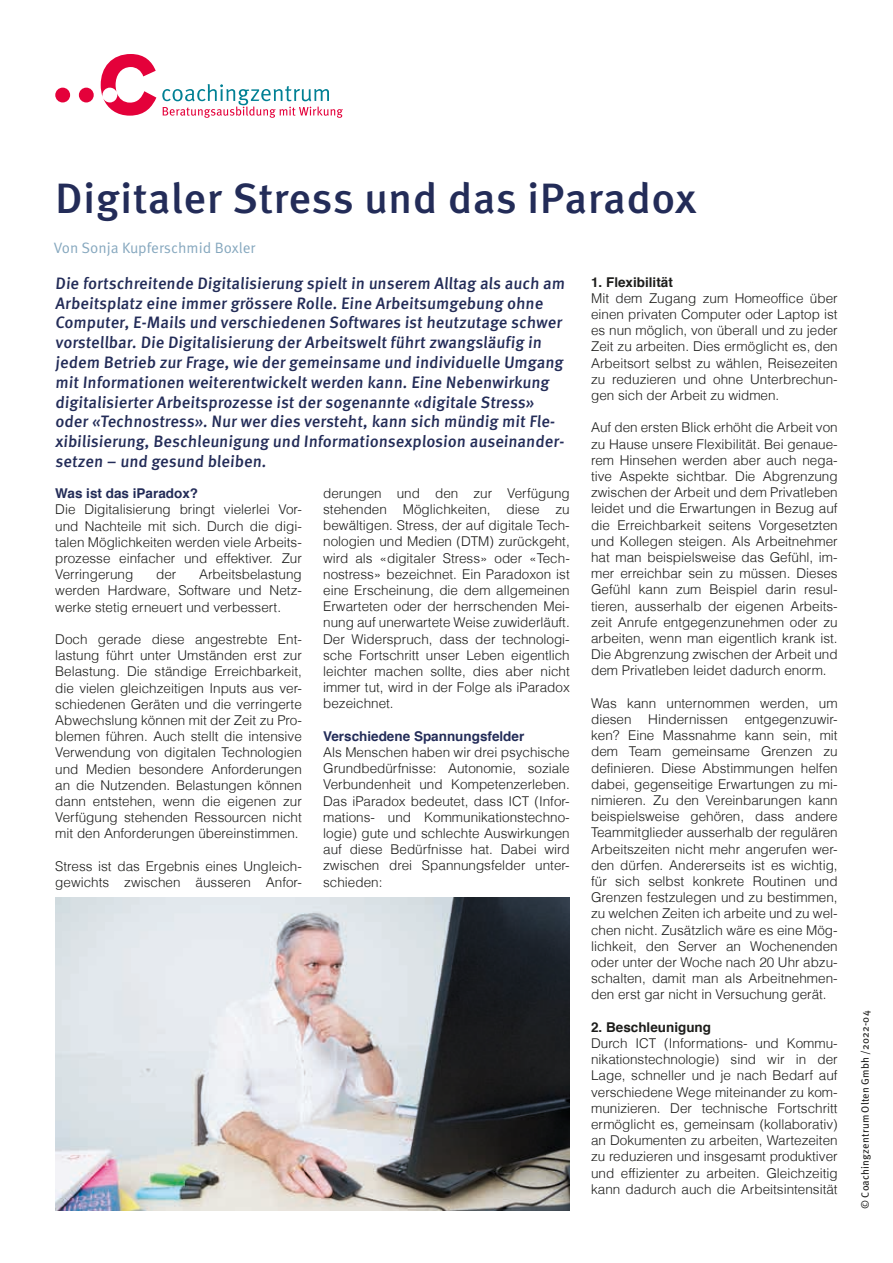
<style>
.page{position:relative;width:893px;height:1263px;background:#fff}
.page>*{position:absolute;margin:0;border:0;box-sizing:border-box;transform-origin:0 0}
.t1{font:500 42.45px "Meta OT";letter-spacing:.005em;color:#232c58}
.t2{font:500 16.5px/19.8px "Meta OT";letter-spacing:-.01em;color:#232c58}
.t3{font:15px "Meta Pro Norm";color:#85a7be}
.t4{font:300 13.5px/16.2px "Helvetica";color:#1d1d1b;text-align:justify}
.t5{font:700 13.5px "Helvetica";color:#232c58}
.t6{font:700 13.5px "Helvetica";color:#1d1d1b}
.t7{font:10.5px "Meta Pro";letter-spacing:.015em;color:#1d1d1b}
</style>
<div class="page">
<div style="left:55px;top:88px;width:15px;height:14px;background:#e4013a;border-radius:50%"></div>
<svg style="left:101px;top:54px;width:55px;height:62px"></svg>
<div style="left:79px;top:88px;width:15px;height:14px;background:#e4013a;border-radius:50%"></div>
<svg style="left:162px;top:84px;width:181px;height:34px"></svg>
<img style="left:55px;top:898px;width:515px;height:312px">
<h1 class="t1" style="left:55px;top:172px;width:642px">Digitaler Stress und das iParadox</h1>
<p class="t3" style="left:54px;top:237px;width:203px">Von Sonja Kupferschmid Boxler</p>
<p class="t2" style="left:55px;top:273px;width:513px">Die fortschreitende Digitalisierung spielt in unserem Alltag als auch am Arbeitsplatz eine immer grössere Rolle. Eine Arbeitsumgebung ohne Computer, E-Mails und verschiedenen Softwares ist heutzutage schwer vorstellbar. Die Digitalisierung der Arbeitswelt führt zwangsläufig in jedem Betrieb zur Frage, wie der gemeinsame und individuelle Umgang mit Informationen weiterentwickelt werden kann. Eine Nebenwirkung digitalisierter Arbeitsprozesse ist der sogenannte «digitale Stress» oder «Technostress». Nur wer dies versteht, kann sich mündig mit Fle&shy;xibilisierung, Beschleunigung und Informationsexplosion auseinander&shy;setzen – und gesund bleiben.</p>
<p class="t5" style="left:55px;top:482px;width:144px">Was ist das iParadox?</p>
<p class="t4" style="left:55px;top:501px;width:248px">Die Digitalisierung bringt vielerlei Vor&shy;und Nachteile mit sich. Durch die digi&shy;talen Möglichkeiten werden viele Arbeits&shy;prozesse einfacher und effektiver. Zur Verringerung</p>
<p class="t4" style="left:323px;top:485px;width:248px">derungen und den zur Verfügung stehenden Möglichkeiten, diese zu bewältigen. Stress, der auf digitale Tech&shy;nologien und Medien (DTM) zurückgeht, wird als «digitaler Stress» oder «Tech&shy;nostress» bezeichnet. Ein Paradoxon ist eine Erscheinung, die dem allgemeinen Erwarteten oder der herrschenden Mei&shy;nung auf unerwartete Weise zuwiderläuft.<br>Der Widerspruch, dass der technologi&shy;sche Fortschritt unser Leben eigentlich leichter machen sollte, dies aber nicht immer tut, wird in der Folge als iParadox bezeichnet.</p>
<p class="t5" style="left:323px;top:725px;width:203px">Verschiedene Spannungsfelder</p>
<p class="t4" style="left:323px;top:744px;width:248px">Als Menschen haben wir drei psychische Grundbedürfnisse: Autonomie, soziale Verbundenheit und Kompetenzerleben.<br>Das iParadox bedeutet, dass ICT (Infor&shy;mations- und Kommunikationstechno&shy;logie) gute und schlechte Auswirkungen auf diese Bedürfnisse hat. Dabei wird zwischen drei Spannungsfelder unter&shy;schieden:</p>
<p class="t4" style="left:55px;top:566px;width:248px;text-indent:144px">Arbeitsbelastung werden Hardware, Software und Netz&shy;werke stetig erneuert und verbessert.</p>
<p class="t4" style="left:55px;top:631px;width:248px">Doch gerade diese angestrebte Ent&shy;lastung führt unter Umständen erst zur Belastung. Die ständige Erreichbarkeit, die vielen gleichzeitigen Inputs aus ver&shy;schiedenen Geräten und die verringerte Abwechslung können mit der Zeit zu Pro&shy;blemen führen. Auch stellt die intensive Verwendung von digitalen Technologien und Medien besondere Anforderungen an die Nutzenden. Belastungen können dann entstehen, wenn die eigenen zur Verfügung stehenden Ressourcen nicht mit den Anforderungen übereinstimmen.</p>
<p class="t4" style="left:55px;top:858px;width:248px">Stress ist das Ergebnis eines Ungleich&shy;gewichts zwischen äusseren Anfor-</p>
<p class="t4" style="left:156px;top:566px;width:22px">der</p>
<p class="t6" style="left:591px;top:271px;width:83px">1. Flexibilität</p>
<p class="t4" style="left:591px;top:290px;width:248px">Mit dem Zugang zum Homeoffice über einen privaten Computer oder Laptop ist es nun möglich, von überall und zu jeder Zeit zu arbeiten. Dies ermöglicht es, den Arbeitsort selbst zu wählen, Reisezeiten zu reduzieren und ohne Unterbrechun&shy;gen sich der Arbeit zu widmen.</p>
<p class="t4" style="left:591px;top:419px;width:248px">Auf den ersten Blick erhöht die Arbeit von zu Hause unsere Flexibilität. Bei genaue&shy;rem Hinsehen werden aber auch nega&shy;tive Aspekte sichtbar. Die Abgrenzung zwischen der Arbeit und dem Privatleben leidet und die Erwartungen in Bezug auf die Erreichbarkeit seitens Vorgesetzten und Kollegen steigen. Als Arbeitnehmer hat man beispielsweise das Gefühl, im&shy;mer erreichbar sein zu müssen. Dieses Gefühl kann zum Beispiel darin resul&shy;tieren, ausserhalb der eigenen Arbeits&shy;zeit Anrufe entgegenzunehmen oder zu arbeiten, wenn man eigentlich krank ist.<br>Die Abgrenzung zwischen der Arbeit und dem Privatleben leidet dadurch enorm.</p>
<p class="t4" style="left:591px;top:695px;width:248px">Was kann unternommen werden, um diesen Hindernissen entgegenzuwir&shy;ken? Eine Massnahme kann sein, mit dem Team gemeinsame Grenzen zu definieren. Diese Abstimmungen helfen dabei, gegenseitige Erwartungen zu mi&shy;nimieren. Zu den Vereinbarungen kann beispielsweise gehören, dass andere Teammitglieder ausserhalb der regulären Arbeitszeiten nicht mehr angerufen wer&shy;den dürfen. Andererseits ist es wichtig, für sich selbst konkrete Routinen und Grenzen festzulegen und zu bestimmen, zu welchen Zeiten ich arbeite und zu wel&shy;chen nicht. Zusätzlich wäre es eine Mög&shy;lichkeit, den Server an Wochenenden oder unter der Woche nach 20 Uhr abzu&shy;schalten, damit man als Arbeitnehmen&shy;den erst gar nicht in Versuchung gerät.</p>
<p class="t6" style="left:591px;top:1016px;width:122px">2. Beschleunigung</p>
<p class="t4" style="left:591px;top:1035px;width:248px">Durch ICT (Informations- und Kommu&shy;nikationstechnologie) sind wir in der Lage, schneller und je nach Bedarf auf verschiedene Wege miteinander zu kom&shy;munizieren. Der technische Fortschritt ermöglicht es, gemeinsam (kollaborativ) an Dokumenten zu arbeiten, Wartezeiten zu reduzieren und insgesamt produktiver und effizienter zu arbeiten. Gleichzeitig kann dadurch auch die Arbeitsintensität</p>
<p class="t7" style="left:857px;top:1209px;width:200px;rotate:-90deg">© Coachingzentrum Olten Gmbh /2022-04</p>
</div>
